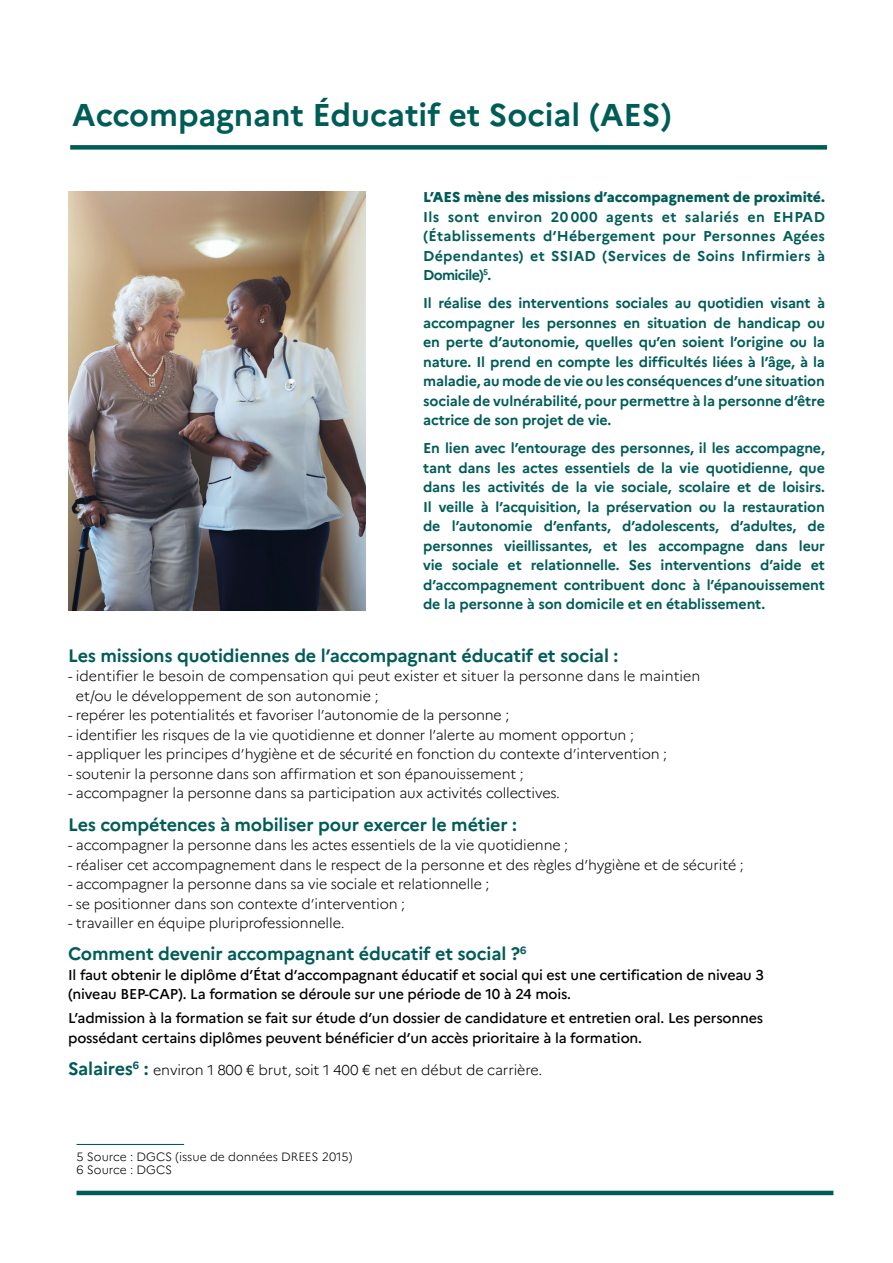
<style>
.page{position:relative;width:893px;height:1263px;background:#fff}
.page>*{position:absolute;margin:0;border:0;box-sizing:border-box;transform-origin:0 0}
.t1{font:700 31.5px "Marianne";color:#005c57}
.t2{font:700 18px "Marianne";letter-spacing:-.01em;color:#005c57}
.t3{font:700 14.25px/19.5px "Marianne";letter-spacing:-.01em;color:#005c57;text-align:justify}
.t4{font:300 14.25px/19.5px "Marianne";letter-spacing:-.01em;color:#000}
.t5{font:500 14.25px/19.5px "Marianne";letter-spacing:-.01em;color:#000}
.t6{font:800 14.25px "Marianne";color:#005c57}
.t7{font:300 12px/13.5px "Marianne";color:#000}
.s1{font-weight:700;font-size:18px;color:#005c57}
</style>
<div class="page">
<div style="left:70px;top:145px;width:757px;height:5px;background:#005c57"></div>
<hr style="left:77px;top:1191px;width:756px;height:4px;background:#005c57">
<hr style="left:77px;top:1144px;width:107px;height:1px;background:#005c57">
<img style="left:68px;top:191px;width:298px;height:419px">
<h1 class="t1" style="left:72px;top:95px;width:601px">Accompagnant Éducatif et Social (AES)</h1>
<p class="t6" style="left:423px;top:188px;width:403px">L’AES mène des missions d’accompagnement de proximité.</p>
<p class="t3" style="left:423px;top:207px;width:403px">Ils sont environ 20 000 agents et salariés en EHPAD (Établissements d’Hébergement pour Personnes Agées Dépendantes) et SSIAD (Services de Soins Infirmiers à Domicile)<sup>5</sup>.</p>
<p class="t3" style="left:423px;top:293px;width:403px">Il réalise des interventions sociales au quotidien visant à accompagner les personnes en situation de handicap ou en perte d’autonomie, quelles qu’en soient l’origine ou la nature. Il prend en compte les difficultés liées à l’âge, à la maladie, au mode de vie ou les conséquences d’une situation sociale de vulnérabilité, pour permettre à la personne d’être actrice de son projet de vie.</p>
<p class="t3" style="left:423px;top:438px;width:403px">En lien avec l’entourage des personnes, il les accompagne, tant dans les actes essentiels de la vie quotidienne, que dans les activités de la vie sociale, scolaire et de loisirs.<br>Il veille à l’acquisition, la préservation ou la restauration de l’autonomie d’enfants, d’adolescents, d’adultes, de personnes vieillissantes, et les accompagne dans leur vie sociale et relationnelle. Ses interventions d’aide et d’accompagnement contribuent donc à l’épanouissement de la personne à son domicile et en établissement.</p>
<p class="t2" style="left:68px;top:644px;width:552px">Les missions quotidiennes de l’accompagnant éducatif et social :</p>
<p class="t4" style="left:76px;top:665px;width:626px;text-indent:-8px">- identifier le besoin de compensation qui peut exister et situer la personne dans le maintien et/ou le développement de son autonomie ;</p>
<p class="t4" style="left:68px;top:704px;width:443px">- repérer les potentialités et favoriser l’autonomie de la personne ;</p>
<p class="t4" style="left:68px;top:724px;width:567px">- identifier les risques de la vie quotidienne et donner l’alerte au moment opportun ;</p>
<p class="t4" style="left:68px;top:743px;width:601px">- appliquer les principes d’hygiène et de sécurité en fonction du contexte d’intervention ;</p>
<p class="t4" style="left:68px;top:763px;width:457px">- soutenir la personne dans son affirmation et son épanouissement ;</p>
<p class="t4" style="left:68px;top:782px;width:494px">- accompagner la personne dans sa participation aux activités collectives.</p>
<p class="t2" style="left:68px;top:813px;width:451px">Les compétences à mobiliser pour exercer le métier :</p>
<p class="t4" style="left:68px;top:834px;width:502px">- accompagner la personne dans les actes essentiels de la vie quotidienne ;</p>
<p class="t4" style="left:68px;top:854px;width:677px">- réaliser cet accompagnement dans le respect de la personne et des règles d’hygiène et de sécurité ;</p>
<p class="t4" style="left:68px;top:873px;width:423px">- accompagner la personne dans sa vie sociale et relationnelle ;</p>
<p class="t4" style="left:68px;top:893px;width:338px">- se positionner dans son contexte d’intervention ;</p>
<p class="t4" style="left:68px;top:912px;width:278px">- travailler en équipe pluriprofessionnelle.</p>
<p class="t2" style="left:68px;top:943px;width:460px">Comment devenir accompagnant éducatif et social ?<sup>6</sup></p>
<p class="t5" style="left:68px;top:964px;width:697px">Il faut obtenir le diplôme d’État d’accompagnant éducatif et social qui est une certification de niveau 3 (niveau BEP-CAP). La formation se déroule sur une période de 10 à 24 mois.</p>
<p class="t5" style="left:68px;top:1007px;width:697px">L’admission à la formation se fait sur étude d’un dossier de candidature et entretien oral. Les personnes possédant certains diplômes peuvent bénéficier d’un accès prioritaire à la formation.</p>
<p class="t4" style="left:68px;top:1059px;width:476px"><span class="s1">Salaires</span><sup>6</sup> <span class="s1">:</span> environ 1 800 € brut, soit 1 400 € net en début de carrière.</p>
<p class="t7" style="left:77px;top:1149px;width:277px">5 Source : DGCS (issue de données DREES 2015)<br>6 Source : DGCS</p>
</div>
